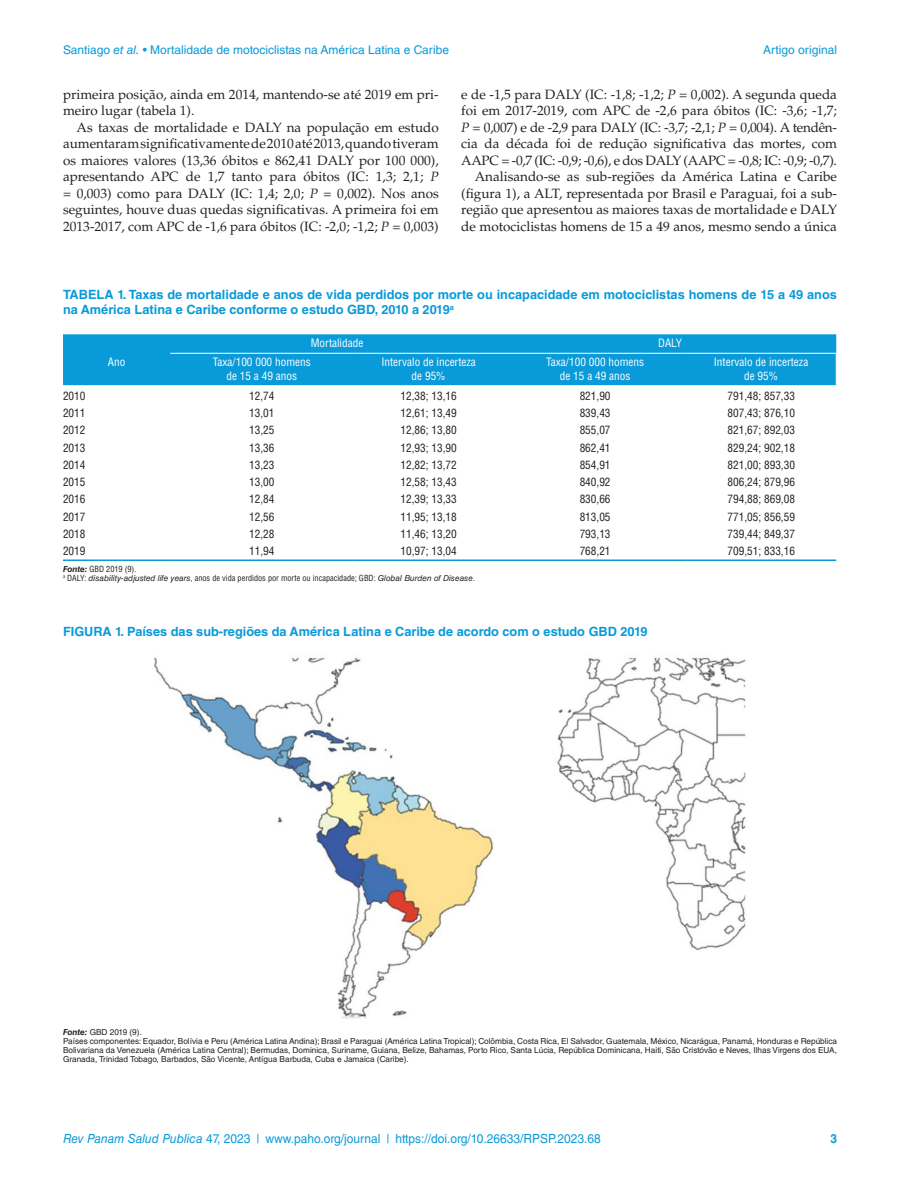
<style>
.page{position:relative;width:918px;height:1188px;background:#fff}
.page>*{position:absolute;margin:0;border:0;box-sizing:border-box;transform-origin:0 0}
.t1{font:13.5px/16.5px "Palatino LT Std";color:#231f20}
.t2{font:700 12.75px/15px "Helvetica LT Std";color:#089ad9}
.t3{font:12.6px "Helvetica LT Std";color:#089ad9;scale:.95 1}
.t4{font:700 12.6px "Helvetica LT Std";color:#089ad9;scale:.95 1}
.t5{font:12px "Helvetica LT Std";color:#089ad9}
.t6{font:condensed 11.25px "Helvetica LT Std";color:#231f20}
.t7{font:condensed 11.25px/13.5px "Helvetica LT Std";color:#fff;text-align:center}
.t8{font:8.25px/9px "Helvetica LT Std";color:#231f20}
.t9{font:condensed 8.25px/9px "Helvetica LT Std";color:#231f20}
.s1{font-style:italic}
.s2{font-weight:700;font-style:italic;font-stretch:normal}
.s3{font-style:italic;font-stretch:normal}
.s4{font-weight:700;font-style:italic}
</style>
<div class="page">
<div style="left:63px;top:334px;width:773px;height:51px;background:#089ad9"></div>
<hr style="left:63px;top:560px;width:107px;height:1px;background:#089ad9">
<hr style="left:170px;top:560px;width:183px;height:1px;background:#089ad9">
<hr style="left:353px;top:560px;width:151px;height:1px;background:#089ad9">
<hr style="left:504px;top:560px;width:182px;height:1px;background:#089ad9">
<hr style="left:686px;top:560px;width:150px;height:1px;background:#089ad9">
<hr style="left:504px;top:353px;width:182px;height:1px;background:#fff">
<hr style="left:686px;top:353px;width:151px;height:1px;background:#fff">
<hr style="left:170px;top:353px;width:183px;height:1px;background:#fff">
<hr style="left:353px;top:353px;width:151px;height:1px;background:#fff">
<img style="left:154px;top:657px;width:592px;height:361px">
<p class="t5" style="left:63px;top:43px;width:388px">Santiago <span class="s1">et al.</span> • Mortalidade de motociclistas na América Latina e Caribe</p>
<p class="t5" style="left:763px;top:43px;width:75px">Artigo original</p>
<p class="t1" style="left:63px;top:86px;width:377px">primeira posição, ainda em 2014, mantendo-se até 2019 em pri&shy;meiro lugar (tabela 1).</p>
<p class="t1" style="left:63px;top:119px;width:377px;text-align:justify;text-indent:14px">As taxas de mortalidade e DALY na população em estudo aumentaram significativamente de 2010 até 2013, quando tiveram os maiores valores (13,36 óbitos e 862,41 DALY por 100 000), apresentando APC de 1,7 tanto para óbitos (IC: 1,3; 2,1; <span class="s1">P </span>= 0,003) como para DALY (IC: 1,4; 2,0; <span class="s1">P</span> = 0,002). Nos anos seguintes, houve duas quedas significativas. A primeira foi em 2013-2017, com APC de -1,6 para óbitos (IC: -2,0; -1,2; <span class="s1">P</span> = 0,003)</p>
<p class="t1" style="left:461px;top:86px;width:378px;text-align:right">e de -1,5 para DALY (IC: -1,8; -1,2; <span class="s1">P</span> = 0,002). A segunda queda foi em 2017-2019, com APC de -2,6 para óbitos (IC: -3,6; -1,7; <span class="s1">P</span> = 0,007) e de -2,9 para DALY (IC: -3,7; -2,1; <span class="s1">P</span> = 0,004). A tendên&shy;cia da década foi de redução significativa das mortes, com AAPC = -0,7 (IC: -0,9; -0,6), e dos DALY (AAPC = -0,8; IC: -0,9; -0,7).<br>Analisando-se as sub-regiões da América Latina e Caribe (figura 1), a ALT, representada por Brasil e Paraguai, foi a sub&shy;região que apresentou as maiores taxas de mortalidade e DALY de motociclistas homens de 15 a 49 anos, mesmo sendo a única</p>
<p class="t2" style="left:63px;top:287px;width:775px">TABELA 1. Taxas de mortalidade e anos de vida perdidos por morte ou incapacidade em motociclistas homens de 15 a 49 anos na América Latina e Caribe conforme o estudo GBD, 2010 a 2019<sup>a</sup></p>
<p class="t7" style="left:108px;top:355px;width:19px">Ano</p>
<p class="t7" style="left:311px;top:336px;width:54px">Mortalidade</p>
<p class="t7" style="left:658px;top:336px;width:25px">DALY</p>
<p class="t7" style="left:213px;top:355px;width:99px">Taxa/100 000 homens de 15 a 49 anos</p>
<p class="t7" style="left:381px;top:355px;width:96px">Intervalo de incerteza de 95%</p>
<p class="t7" style="left:546px;top:355px;width:99px">Taxa/100 000 homens de 15 a 49 anos</p>
<p class="t7" style="left:714px;top:355px;width:96px">Intervalo de incerteza de 95%</p>
<p class="t6" style="left:63px;top:389px;width:24px">2010</p>
<p class="t6" style="left:249px;top:389px;width:27px">12,74</p>
<p class="t6" style="left:401px;top:389px;width:58px">12,38; 13,16</p>
<p class="t6" style="left:580px;top:389px;width:32px">821,90</p>
<p class="t6" style="left:728px;top:389px;width:69px">791,48; 857,33</p>
<p class="t6" style="left:63px;top:406px;width:24px">2011</p>
<p class="t6" style="left:249px;top:406px;width:27px">13,01</p>
<p class="t6" style="left:401px;top:406px;width:58px">12,61; 13,49</p>
<p class="t6" style="left:580px;top:406px;width:32px">839,43</p>
<p class="t6" style="left:728px;top:406px;width:69px">807,43; 876,10</p>
<p class="t6" style="left:63px;top:423px;width:24px">2012</p>
<p class="t6" style="left:249px;top:423px;width:27px">13,25</p>
<p class="t6" style="left:401px;top:423px;width:58px">12,86; 13,80</p>
<p class="t6" style="left:580px;top:423px;width:32px">855,07</p>
<p class="t6" style="left:728px;top:423px;width:69px">821,67; 892,03</p>
<p class="t6" style="left:63px;top:440px;width:24px">2013</p>
<p class="t6" style="left:249px;top:440px;width:27px">13,36</p>
<p class="t6" style="left:401px;top:440px;width:58px">12,93; 13,90</p>
<p class="t6" style="left:580px;top:440px;width:32px">862,41</p>
<p class="t6" style="left:728px;top:440px;width:69px">829,24; 902,18</p>
<p class="t6" style="left:63px;top:458px;width:24px">2014</p>
<p class="t6" style="left:249px;top:458px;width:27px">13,23</p>
<p class="t6" style="left:401px;top:458px;width:58px">12,82; 13,72</p>
<p class="t6" style="left:580px;top:458px;width:32px">854,91</p>
<p class="t6" style="left:728px;top:458px;width:69px">821,00; 893,30</p>
<p class="t6" style="left:63px;top:475px;width:24px">2015</p>
<p class="t6" style="left:249px;top:475px;width:27px">13,00</p>
<p class="t6" style="left:401px;top:475px;width:58px">12,58; 13,43</p>
<p class="t6" style="left:580px;top:475px;width:32px">840,92</p>
<p class="t6" style="left:728px;top:475px;width:69px">806,24; 879,96</p>
<p class="t6" style="left:63px;top:492px;width:24px">2016</p>
<p class="t6" style="left:249px;top:492px;width:27px">12,84</p>
<p class="t6" style="left:401px;top:492px;width:58px">12,39; 13,33</p>
<p class="t6" style="left:580px;top:492px;width:32px">830,66</p>
<p class="t6" style="left:728px;top:492px;width:69px">794,88; 869,08</p>
<p class="t6" style="left:63px;top:509px;width:24px">2017</p>
<p class="t6" style="left:249px;top:509px;width:27px">12,56</p>
<p class="t6" style="left:401px;top:509px;width:58px">11,95; 13,18</p>
<p class="t6" style="left:580px;top:509px;width:32px">813,05</p>
<p class="t6" style="left:728px;top:509px;width:69px">771,05; 856,59</p>
<p class="t6" style="left:63px;top:527px;width:24px">2018</p>
<p class="t6" style="left:249px;top:527px;width:27px">12,28</p>
<p class="t6" style="left:401px;top:527px;width:58px">11,46; 13,20</p>
<p class="t6" style="left:580px;top:527px;width:32px">793,13</p>
<p class="t6" style="left:728px;top:527px;width:69px">739,44; 849,37</p>
<p class="t6" style="left:63px;top:544px;width:24px">2019</p>
<p class="t6" style="left:249px;top:544px;width:27px">11,94</p>
<p class="t6" style="left:401px;top:544px;width:58px">10,97; 13,04</p>
<p class="t6" style="left:580px;top:544px;width:32px">768,21</p>
<p class="t6" style="left:728px;top:544px;width:69px">709,51; 833,16</p>
<p class="t9" style="left:63px;top:564px;width:414px"><span class="s2">Fonte:</span> GBD 2019 (9).<br><sup>a</sup> DALY: <span class="s3">disability-adjusted life years</span>, anos de vida perdidos por morte ou incapacidade; GBD: <span class="s3">Global Burden of Disease</span>.</p>
<p class="t2" style="left:63px;top:623px;width:586px">FIGURA 1. Países das sub-regiões da América Latina e Caribe de acordo com o estudo GBD 2019</p>
<p class="t8" style="left:63px;top:1027px;width:776px"><span class="s4">Fonte:</span> GBD 2019 (9).<br>Países componentes: Equador, Bolívia e Peru (América Latina Andina); Brasil e Paraguai (América Latina Tropical); Colômbia, Costa Rica, El Salvador, Guatemala, México, Nicarágua, Panamá, Honduras e República Bolivariana da Venezuela (América Latina Central); Bermudas, Dominica, Suriname, Guiana, Belize, Bahamas, Porto Rico, Santa Lúcia, República Dominicana, Haiti, São Cristóvão e Neves, Ilhas Virgens dos EUA, Granada, Trinidad Tobago, Barbados, São Vicente, Antígua Barbuda, Cuba e Jamaica (Caribe).</p>
<p class="t3" style="left:63px;top:1131px;width:568px"><span class="s1">Rev Panam Salud Publica</span> 47, 2023 | www.paho.org/journal | https://doi.org/10.26633/RPSP.2023.68</p>
<p class="t4" style="left:830px;top:1131px;width:9px">3</p>
</div>
